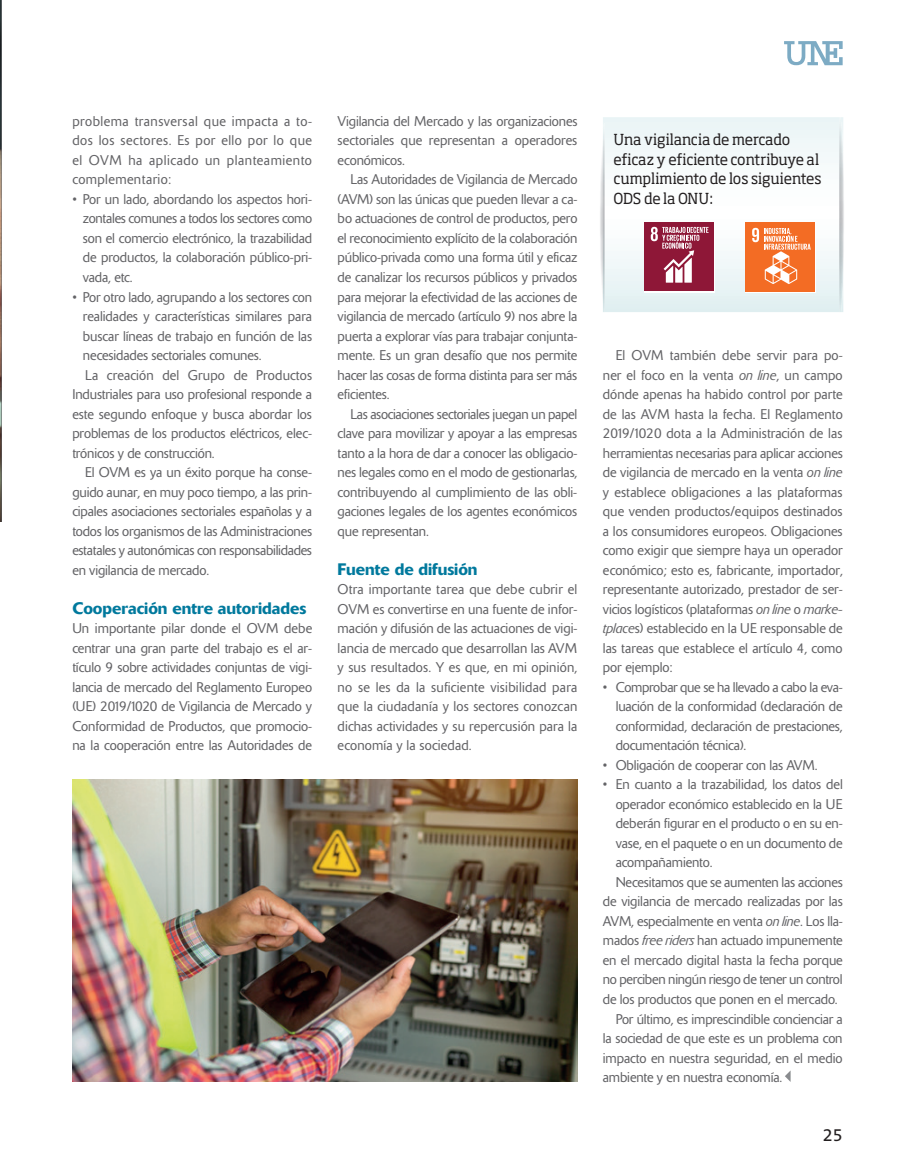
<style>
.page{position:relative;width:915px;height:1170px;background:#fff}
.page>*{position:absolute;margin:0;border:0;box-sizing:border-box;transform-origin:0 0}
.t1{font:18px "The Mix C5";color:#231f20}
.t2{font:500 16.5px "Delta";color:#00799d}
.t3{font:15px/19.5px "Soho Std";letter-spacing:-.015em;color:#231f20}
.t4{font:300 13.95px/19.5px "Delta";letter-spacing:-.01em;color:#636366;text-align:justify}
.t5{font:300 13.95px "Delta";letter-spacing:.01em;color:#636366}
.s1{font-style:italic}
</style>
<div class="page">
<img style="left:0;top:0;width:1px;height:522px">
<svg style="left:784px;top:41px;width:58px;height:24px"></svg>
<svg style="left:785px;top:1071px;width:5px;height:10px"></svg>
<svg style="left:603px;top:117px;width:236px;height:195px"></svg>
<img style="left:843px;top:165px;width:1px;height:107px">
<img style="left:839px;top:117px;width:4px;height:195px">
<img style="left:600px;top:165px;width:2px;height:113px">
<img style="left:602px;top:123px;width:2px;height:189px">
<div style="left:744px;top:222px;width:70px;height:70px;background:#f36c24"></div>
<svg style="left:752px;top:228px;width:58px;height:56px"></svg>
<div style="left:644px;top:222px;width:70px;height:69px;background:#8e1737"></div>
<svg style="left:650px;top:227px;width:58px;height:55px"></svg>
<img style="left:72px;top:779px;width:505px;height:302px">
<p class="t4" style="left:72px;top:111px;width:241px">problema transversal que impacta a to&shy;dos los sectores. Es por ello por lo que el OVM ha aplicado un planteamiento complementario:</p>
<p class="t4" style="left:83px;top:189px;width:231px;text-indent:-11px">• Por un lado, abordando los aspectos hori&shy;zontales comunes a todos los sectores como son el comercio electrónico, la trazabilidad de productos, la colaboración público-pri&shy;vada, etc.</p>
<p class="t4" style="left:72px;top:287px;width:241px">• Por otro lado, agrupando a los sectores con</p>
<p class="t4" style="left:83px;top:306px;width:230px">realidades y características similares para</p>
<p class="t4" style="left:83px;top:326px;width:231px">buscar líneas de trabajo en función de las</p>
<p class="t4" style="left:83px;top:345px;width:180px">necesidades sectoriales comunes.</p>
<p class="t5" style="left:85px;top:366px;width:228px">La creación del Grupo de Productos</p>
<p class="t4" style="left:72px;top:384px;width:241px">Industriales para uso profesional responde a</p>
<p class="t4" style="left:72px;top:404px;width:241px">este segundo enfoque y busca abordar los</p>
<p class="t4" style="left:72px;top:423px;width:241px">problemas de los productos eléctricos, elec-</p>
<p class="t4" style="left:72px;top:443px;width:144px">trónicos y de construcción.</p>
<p class="t4" style="left:85px;top:462px;width:228px">El OVM es ya un éxito porque ha conse-</p>
<p class="t4" style="left:72px;top:482px;width:241px">guido aunar, en muy poco tiempo, a las prin-</p>
<p class="t4" style="left:72px;top:501px;width:241px">cipales asociaciones sectoriales españolas y a</p>
<p class="t4" style="left:72px;top:521px;width:241px">todos los organismos de las Administraciones</p>
<p class="t4" style="left:72px;top:540px;width:241px">estatales y autonómicas con responsabilidades</p>
<p class="t4" style="left:72px;top:560px;width:138px">en vigilancia de mercado.</p>
<p class="t2" style="left:72px;top:598px;width:235px">Cooperación entre autoridades</p>
<p class="t4" style="left:72px;top:618px;width:241px">Un importante pilar donde el OVM debe centrar una gran parte del trabajo es el ar&shy;tículo 9 sobre actividades conjuntas de vigi&shy;lancia de mercado del Reglamento Europeo (UE) 2019/1020 de Vigilancia de Mercado y Conformidad de Productos, que promocio&shy;na la cooperación entre las Autoridades de</p>
<p class="t4" style="left:337px;top:111px;width:241px">Vigilancia del Mercado y las organizaciones sectoriales que representan a operadores económicos.</p>
<p class="t4" style="left:337px;top:170px;width:241px;text-indent:13px">Las Autoridades de Vigilancia de Mercado (AVM) son las únicas que pueden llevar a ca&shy;bo actuaciones de control de productos, pero el reconocimiento explícito de la colaboración público-privada como una forma útil y eficaz de canalizar los recursos públicos y privados para mejorar la efectividad de las acciones de vigilancia de mercado (artículo 9) nos abre la puerta a explorar vías para trabajar conjunta&shy;mente. Es un gran desafío que nos permite hacer las cosas de forma distinta para ser más eficientes.</p>
<p class="t4" style="left:337px;top:404px;width:241px;text-indent:13px">Las asociaciones sectoriales juegan un papel clave para movilizar y apoyar a las empresas tanto a la hora de dar a conocer las obligacio&shy;nes legales como en el modo de gestionarlas, contribuyendo al cumplimiento de las obli&shy;gaciones legales de los agentes económicos que representan.</p>
<p class="t2" style="left:337px;top:559px;width:141px">Fuente de difusión</p>
<p class="t4" style="left:337px;top:579px;width:241px">Otra importante tarea que debe cubrir el OVM es convertirse en una fuente de infor&shy;mación y difusión de las actuaciones de vigi&shy;lancia de mercado que desarrollan las AVM y sus resultados. Y es que, en mi opinión, no se les da la suficiente visibilidad para que la ciudadanía y los sectores conozcan dichas actividades y su repercusión para la economía y la sociedad.</p>
<p class="t3" style="left:613px;top:130px;width:210px">Una vigilancia de mercado eficaz y eficiente contribuye al cumplimiento de los siguientes<br>ODS de la ONU:</p>
<p class="t4" style="left:602px;top:345px;width:241px;text-indent:13px">El OVM también debe servir para po&shy;ner el foco en la venta <span class="s1">on line</span>, un campo dónde apenas ha habido control por parte de las AVM hasta la fecha. El Reglamento 2019/1020 dota a la Administración de las herramientas necesarias para aplicar acciones de vigilancia de mercado en la venta <span class="s1">on line </span>y establece obligaciones a las plataformas que venden productos/equipos destinados a los consumidores europeos. Obligaciones como exigir que siempre haya un operador económico; esto es, fabricante, importador, representante autorizado, prestador de ser&shy;vicios logísticos (plataformas <span class="s1">on line</span> o <span class="s1">marke&shy;tplace</span>s) establecido en la UE responsable de las tareas que establece el artículo 4, como por ejemplo:</p>
<p class="t4" style="left:615px;top:677px;width:228px;text-indent:-13px">• Comprobar que se ha llevado a cabo la eva&shy;luación de la conformidad (declaración de conformidad, declaración de prestaciones, documentación técnica).</p>
<p class="t4" style="left:602px;top:755px;width:216px">• Obligación de cooperar con las AVM.</p>
<p class="t4" style="left:602px;top:774px;width:241px">• En cuanto a la trazabilidad, los datos del</p>
<p class="t4" style="left:615px;top:794px;width:228px">operador económico establecido en la UE</p>
<p class="t4" style="left:615px;top:813px;width:228px">deberán figurar en el producto o en su en-</p>
<p class="t4" style="left:615px;top:833px;width:228px">vase, en el paquete o en un documento de</p>
<p class="t4" style="left:615px;top:852px;width:98px">acompañamiento.</p>
<p class="t4" style="left:615px;top:872px;width:228px">Necesitamos que se aumenten las acciones</p>
<p class="t4" style="left:602px;top:891px;width:241px">de vigilancia de mercado realizadas por las</p>
<p class="t4" style="left:602px;top:911px;width:241px">AVM, especialmente en venta <span class="s1">on line</span>. Los lla-</p>
<p class="t4" style="left:602px;top:930px;width:241px">mados <span class="s1">free riders</span> han actuado impunemente</p>
<p class="t4" style="left:602px;top:950px;width:241px">en el mercado digital hasta la fecha porque</p>
<p class="t4" style="left:602px;top:969px;width:241px">no perciben ningún riesgo de tener un control</p>
<p class="t4" style="left:602px;top:989px;width:236px">de los productos que ponen en el mercado.</p>
<p class="t4" style="left:615px;top:1008px;width:228px">Por último, es imprescindible concienciar a</p>
<p class="t4" style="left:602px;top:1028px;width:241px">la sociedad de que este es un problema con</p>
<p class="t4" style="left:602px;top:1047px;width:241px">impacto en nuestra seguridad, en el medio</p>
<p class="t4" style="left:602px;top:1067px;width:181px">ambiente y en nuestra economía.</p>
<p class="t1" style="left:822px;top:1123px;width:21px">25</p>
</div>
